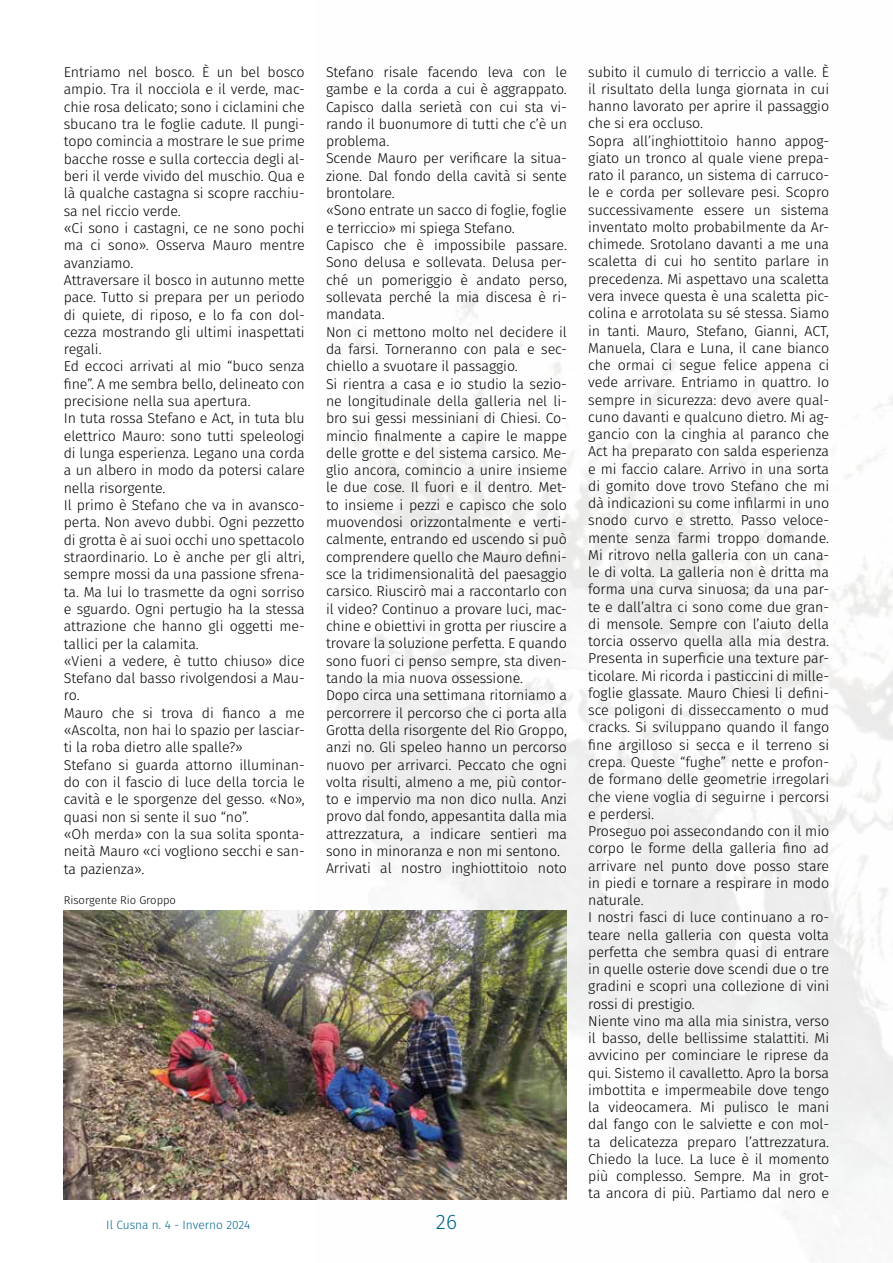
<style>
.page{position:relative;width:893px;height:1263px;background:#fff}
.page>*{position:absolute;margin:0;border:0;box-sizing:border-box;transform-origin:0 0}
.t1{font:300 21px "Fira Sans";color:#00678d}
.t2{font:300 14.25px/17.2px "Fira Sans";letter-spacing:-.005em;color:#000}
.t3{font:300 12px "Fira Sans";color:#00678d}
.t4{font:300 11.25px "Fira Sans";color:#000}
</style>
<div class="page">
<img style="left:317px;top:291px;width:576px;height:970px">
<img style="left:64px;top:910px;width:503px;height:289px">
<p class="t2" style="left:64px;top:63px;width:242px">Entriamo nel bosco. È un bel bosco ampio. Tra il nocciola e il verde, mac&shy;chie rosa delicato; sono i ciclamini che sbucano tra le foglie cadute. Il pungi&shy;topo comincia a mostrare le sue prime bacche rosse e sulla corteccia degli al&shy;beri il verde vivido del muschio. Qua e là qualche castagna si scopre racchiu&shy;sa nel riccio verde.<br>«Ci sono i castagni, ce ne sono pochi ma ci sono». Osserva Mauro mentre avanziamo.<br>Attraversare il bosco in autunno mette pace. Tutto si prepara per un periodo di quiete, di riposo, e lo fa con dol&shy;cezza mostrando gli ultimi inaspettati regali.<br>Ed eccoci arrivati al mio “buco senza fine”. A me sembra bello, delineato con precisione nella sua apertura.<br>In tuta rossa Stefano e Act, in tuta blu elettrico Mauro: sono tutti speleologi di lunga esperienza. Legano una corda a un albero in modo da potersi calare nella risorgente.<br>Il primo è Stefano che va in avansco&shy;perta. Non avevo dubbi. Ogni pezzetto di grotta è ai suoi occhi uno spettacolo straordinario. Lo è anche per gli altri, sempre mossi da una passione sfrena&shy;ta. Ma lui lo trasmette da ogni sorriso e sguardo. Ogni pertugio ha la stessa attrazione che hanno gli oggetti me&shy;tallici per la calamita.<br>«Vieni a vedere, è tutto chiuso» dice Stefano dal basso rivolgendosi a Mau&shy;ro.<br>Mauro che si trova di fianco a me «Ascolta, non hai lo spazio per lasciar&shy;ti la roba dietro alle spalle?»<br>Stefano si guarda attorno illuminan&shy;do con il fascio di luce della torcia le cavità e le sporgenze del gesso. «No», quasi non si sente il suo “no”.<br>«Oh merda» con la sua solita sponta&shy;neità Mauro «ci vogliono secchi e san&shy;ta pazienza».</p>
<p class="t2" style="left:326px;top:63px;width:242px">Stefano risale facendo leva con le gambe e la corda a cui è aggrappato.<br>Capisco dalla serietà con cui sta vi&shy;rando il buonumore di tutti che c’è un problema.<br>Scende Mauro per verificare la situa&shy;zione. Dal fondo della cavità si sente brontolare.<br>«Sono entrate un sacco di foglie, foglie e terriccio» mi spiega Stefano.<br>Capisco che è impossibile passare.<br>Sono delusa e sollevata. Delusa per&shy;ché un pomeriggio è andato perso, sollevata perché la mia discesa è ri&shy;mandata.<br>Non ci mettono molto nel decidere il da farsi. Torneranno con pala e sec&shy;chiello a svuotare il passaggio.<br>Si rientra a casa e io studio la sezio&shy;ne longitudinale della galleria nel li&shy;bro sui gessi messiniani di Chiesi. Co&shy;mincio finalmente a capire le mappe delle grotte e del sistema carsico. Me&shy;glio ancora, comincio a unire insieme le due cose. Il fuori e il dentro. Met&shy;to insieme i pezzi e capisco che solo muovendosi orizzontalmente e verti&shy;calmente, entrando ed uscendo si può comprendere quello che Mauro defini&shy;sce la tridimensionalità del paesaggio carsico. Riuscirò mai a raccontarlo con il video? Continuo a provare luci, mac&shy;chine e obiettivi in grotta per riuscire a trovare la soluzione perfetta. E quando sono fuori ci penso sempre, sta diven&shy;tando la mia nuova ossessione.<br>Dopo circa una settimana ritorniamo a percorrere il percorso che ci porta alla Grotta della risorgente del Rio Groppo, anzi no. Gli speleo hanno un percorso nuovo per arrivarci. Peccato che ogni volta risulti, almeno a me, più contor&shy;to e impervio ma non dico nulla. Anzi provo dal fondo, appesantita dalla mia attrezzatura, a indicare sentieri ma sono in minoranza e non mi sentono.<br>Arrivati al nostro inghiottitoio noto</p>
<p class="t2" style="left:588px;top:63px;width:242px">subito il cumulo di terriccio a valle. È il risultato della lunga giornata in cui hanno lavorato per aprire il passaggio che si era occluso.<br>Sopra all’inghiottitoio hanno appog&shy;giato un tronco al quale viene prepa&shy;rato il paranco, un sistema di carruco&shy;le e corda per sollevare pesi. Scopro successivamente essere un sistema inventato molto probabilmente da Ar&shy;chimede. Srotolano davanti a me una scaletta di cui ho sentito parlare in precedenza. Mi aspettavo una scaletta vera invece questa è una scaletta pic&shy;colina e arrotolata su sé stessa. Siamo in tanti. Mauro, Stefano, Gianni, ACT, Manuela, Clara e Luna, il cane bianco che ormai ci segue felice appena ci vede arrivare. Entriamo in quattro. Io sempre in sicurezza: devo avere qual&shy;cuno davanti e qualcuno dietro. Mi ag&shy;gancio con la cinghia al paranco che Act ha preparato con salda esperienza e mi faccio calare. Arrivo in una sorta di gomito dove trovo Stefano che mi dà indicazioni su come infilarmi in uno snodo curvo e stretto. Passo veloce&shy;mente senza farmi troppo domande.<br>Mi ritrovo nella galleria con un cana&shy;le di volta. La galleria non è dritta ma forma una curva sinuosa; da una par&shy;te e dall’altra ci sono come due gran&shy;di mensole. Sempre con l’aiuto della torcia osservo quella alla mia destra.<br>Presenta in superficie una texture par&shy;ticolare. Mi ricorda i pasticcini di mille&shy;foglie glassate. Mauro Chiesi li defini&shy;sce poligoni di disseccamento o mud cracks. Si sviluppano quando il fango fine argilloso si secca e il terreno si crepa. Queste “fughe” nette e profon&shy;de formano delle geometrie irregolari che viene voglia di seguirne i percorsi e perdersi.<br>Proseguo poi assecondando con il mio corpo le forme della galleria fino ad arrivare nel punto dove posso stare in piedi e tornare a respirare in modo naturale.<br>I nostri fasci di luce continuano a ro&shy;teare nella galleria con questa volta perfetta che sembra quasi di entrare in quelle osterie dove scendi due o tre gradini e scopri una collezione di vini rossi di prestigio.<br>Niente vino ma alla mia sinistra, verso il basso, delle bellissime stalattiti. Mi avvicino per cominciare le riprese da qui. Sistemo il cavalletto. Apro la borsa imbottita e impermeabile dove tengo la videocamera. Mi pulisco le mani dal fango con le salviette e con mol&shy;ta delicatezza preparo l’attrezzatura.<br>Chiedo la luce. La luce è il momento più complesso. Sempre. Ma in grot&shy;ta ancora di più. Partiamo dal nero e</p>
<p class="t4" style="left:64px;top:891px;width:114px">Risorgente Rio Groppo</p>
<p class="t3" style="left:106px;top:1216px;width:145px">Il Cusna n. 4 - Inverno 2024</p>
<h1 class="t1" style="left:436px;top:1207px;width:23px">26</h1>
</div>
